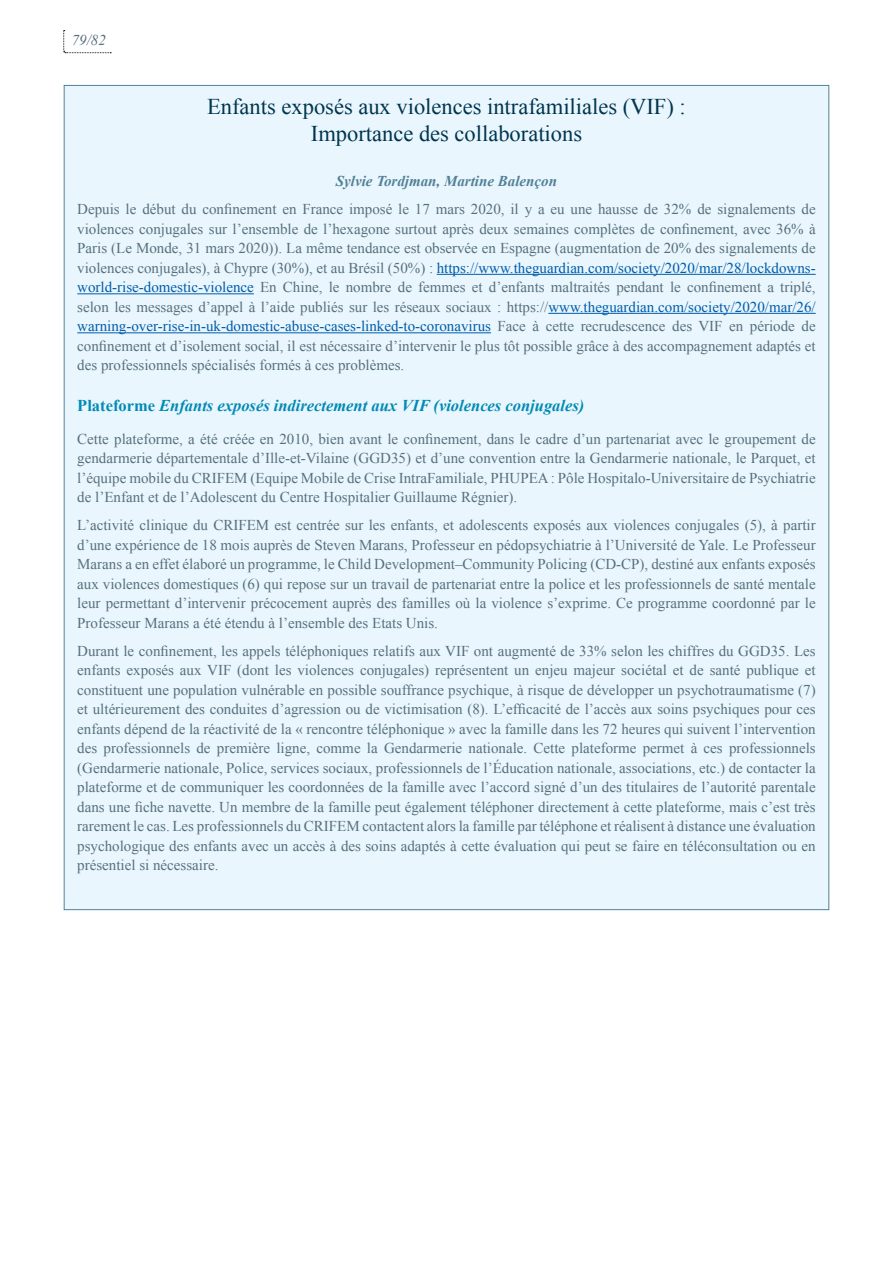
<style>
.page{position:relative;width:893px;height:1263px;background:#fff}
.page>*{position:absolute;margin:0;border:0;box-sizing:border-box;transform-origin:0 0}
.t1{font:22.5px/27px "Times New Roman";color:#00354e;text-align:center}
.t2{font:italic 700 16.5px "Times New Roman";color:#008ab5}
.t3{font:15px/19.5px "Times New Roman";color:#57707d;text-align:justify}
.t4{font:italic 700 15px "Times New Roman";color:#518196}
.t5{font:italic 15px "Times New Roman";color:#57707d}
.s1{color:#005da9}
.s2{font-style:normal}
</style>
<div class="page">
<svg style="left:63px;top:30px;width:48px;height:23px"></svg>
<div style="left:64px;top:85px;width:765px;height:825px;background:#eaf6fe"></div>
<hr style="left:437px;top:274px;width:379px;height:1px;background:#005da9">
<hr style="left:77px;top:293px;width:177px;height:1px;background:#005da9">
<hr style="left:548px;top:313px;width:268px;height:1px;background:#005da9">
<hr style="left:77px;top:332px;width:414px;height:1px;background:#005da9">
<p class="t5" style="left:72px;top:30px;width:36px">79/82</p>
<h1 class="t1" style="left:207px;top:93px;width:480px">Enfants exposés aux violences intrafamiliales (VIF) :<br>Importance des collaborations</h1>
<p class="t4" style="left:336px;top:171px;width:223px">Sylvie Tordjman, Martine Balençon</p>
<p class="t3" style="left:77px;top:199px;width:740px">Depuis le début du confinement en France imposé le 17 mars 2020, il y a eu une hausse de 32% de signalements de violences conjugales sur l’ensemble de l’hexagone surtout après deux semaines complètes de confinement, avec 36% à Paris (Le Monde, 31 mars 2020)). La même tendance est observée en Espagne (augmentation de 20% des signalements de violences conjugales), à Chypre (30%), et au Brésil (50%) : <span class="s1">https://www.theguardian.com/society/2020/mar/28/lockdowns&shy;world-rise-domestic-violence</span> En Chine, le nombre de femmes et d’enfants maltraités pendant le confinement a triplé, selon les messages d’appel à l’aide publiés sur les réseaux sociaux : https://<span class="s1">www.theguardian.com/society/2020/mar/26/ warning-over-rise-in-uk-domestic-abuse-cases-linked-to-coronavirus</span> Face à cette recrudescence des VIF en période de confinement et d’isolement social, il est nécessaire d’intervenir le plus tôt possible grâce à des accompagnement adaptés et des professionnels spécialisés formés à ces problèmes.</p>
<p class="t2" style="left:77px;top:394px;width:509px"><span class="s2">Plateforme</span> Enfants exposés indirectement aux VIF (violences conjugales)</p>
<p class="t3" style="left:77px;top:428px;width:740px">Cette plateforme, a été créée en 2010, bien avant le confinement, dans le cadre d’un partenariat avec le groupement de gendarmerie départementale d’Ille-et-Vilaine (GGD35) et d’une convention entre la Gendarmerie nationale, le Parquet, et l’équipe mobile du CRIFEM (Equipe Mobile de Crise IntraFamiliale, PHUPEA : Pôle Hospitalo-Universitaire de Psychiatrie de l’Enfant et de l’Adolescent du Centre Hospitalier Guillaume Régnier).</p>
<p class="t3" style="left:77px;top:515px;width:740px">L’activité clinique du CRIFEM est centrée sur les enfants, et adolescents exposés aux violences conjugales (5), à partir d’une expérience de 18 mois auprès de Steven Marans, Professeur en pédopsychiatrie à l’Université de Yale. Le Professeur Marans a en effet élaboré un programme, le Child Development–Community Policing (CD-CP), destiné aux enfants exposés aux violences domestiques (6) qui repose sur un travail de partenariat entre la police et les professionnels de santé mentale leur permettant d’intervenir précocement auprès des familles où la violence s’exprime. Ce programme coordonné par le Professeur Marans a été étendu à l’ensemble des Etats Unis.</p>
<p class="t3" style="left:77px;top:640px;width:740px">Durant le confinement, les appels téléphoniques relatifs aux VIF ont augmenté de 33% selon les chiffres du GGD35. Les enfants exposés aux VIF (dont les violences conjugales) représentent un enjeu majeur sociétal et de santé publique et constituent une population vulnérable en possible souffrance psychique, à risque de développer un psychotraumatisme (7) et ultérieurement des conduites d’agression ou de victimisation (8). L’efficacité de l’accès aux soins psychiques pour ces enfants dépend de la réactivité de la « rencontre téléphonique » avec la famille dans les 72 heures qui suivent l’intervention des professionnels de première ligne, comme la Gendarmerie nationale. Cette plateforme permet à ces professionnels (Gendarmerie nationale, Police, services sociaux, professionnels de l’Éducation nationale, associations, etc.) de contacter la plateforme et de communiquer les coordonnées de la famille avec l’accord signé d’un des titulaires de l’autorité parentale dans une fiche navette. Un membre de la famille peut également téléphoner directement à cette plateforme, mais c’est très rarement le cas. Les professionnels du CRIFEM contactent alors la famille par téléphone et réalisent à distance une évaluation psychologique des enfants avec un accès à des soins adaptés à cette évaluation qui peut se faire en téléconsultation ou en présentiel si nécessaire.</p>
</div>
